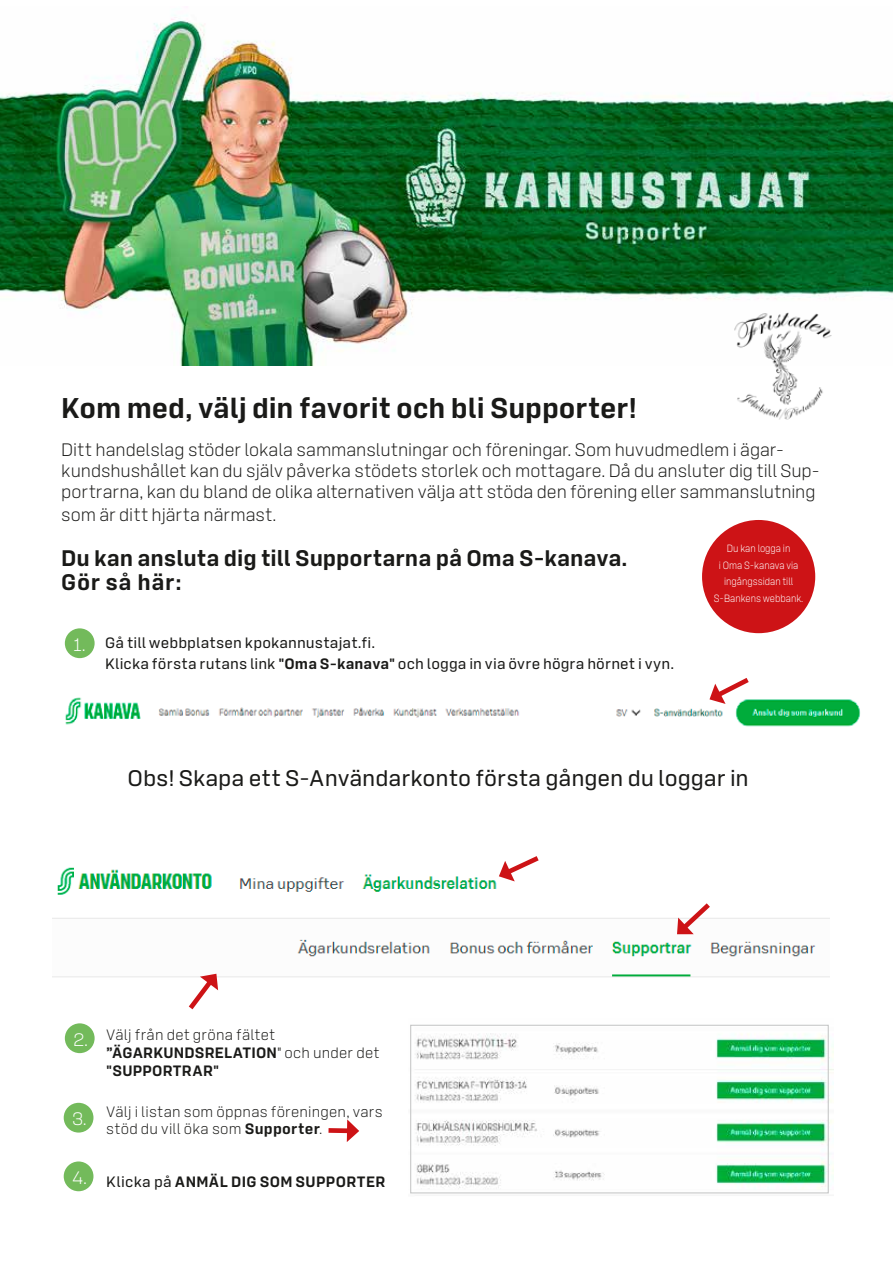
<style>
.page{position:relative;width:893px;height:1263px;background:#fff}
.page>*{position:absolute;margin:0;border:0;box-sizing:border-box;transform-origin:0 0}
.t1{font:700 28.5px "S Bonus Text";letter-spacing:-.005em;color:#1a1a18}
.t2{font:700 22.5px/24px "S Bonus Text";color:#1a1a18}
.t3{font:500 22.5px "S Bonus Text";letter-spacing:-.005em;color:#1a1a18}
.t4{font:300 18px/21.5px "S Bonus Text";letter-spacing:-.005em;color:#1a1a18}
.t5{font:300 18px "S Bonus Text";color:#fff}
.t6{font:300 15px/18px "S Bonus Text";letter-spacing:.015em;color:#1a1a18}
.t7{font:500 15px/21px "S Bonus Text";letter-spacing:.01em;color:#1a1a18}
.t8{font:700 15px "S Bonus Text";letter-spacing:.02em;color:#1a1a18}
.t9{font:300 10.5px/16.8px "S Bonus Text";color:#fff;text-align:center;scale:.9 1}
.s1{font-weight:700}
.s2{font-weight:500}
</style>
<div class="page">
<img style="left:0;top:15px;width:893px;height:351px">
<img style="left:52px;top:867px;width:777px;height:110px">
<img style="left:65px;top:697px;width:796px;height:30px">
<div style="left:65px;top:628px;width:30px;height:30px;background:#73ba5b;border-radius:50%"></div>
<div style="left:65px;top:1023px;width:30px;height:30px;background:#73ba5b;border-radius:50%"></div>
<div style="left:64px;top:1103px;width:29px;height:29px;background:#73ba5b;border-radius:50%"></div>
<div style="left:64px;top:1161px;width:29px;height:30px;background:#73ba5b;border-radius:50%"></div>
<div style="left:702px;top:520px;width:113px;height:113px;background:#cd1316;border-radius:50%"></div>
<svg style="left:709px;top:678px;width:45px;height:26px"></svg>
<img style="left:410px;top:1024px;width:424px;height:170px">
<svg style="left:499px;top:856px;width:45px;height:25px"></svg>
<svg style="left:676px;top:898px;width:39px;height:37px"></svg>
<svg style="left:184px;top:973px;width:34px;height:37px"></svg>
<div style="left:410px;top:1025px;width:419px;height:168px;border:1px solid #c5c6c6"></div>
<div style="left:329px;top:1128px;width:22px;height:5px;background:#cd1316"></div>
<svg style="left:347px;top:1119px;width:12px;height:23px"></svg>
<img style="left:732px;top:311px;width:102px;height:109px">
<h1 class="t1" style="left:61px;top:391px;width:577px">Kom med, välj din favorit och bli Supporter!</h1>
<p class="t4" style="left:61px;top:439px;width:760px">Ditt handelslag stöder lokala sammanslutningar och föreningar. Som huvudmedlem i ägar&shy;kundshushållet kan du själv påverka stödets storlek och mottagare. Då du ansluter dig till Sup&shy;portrarna, kan du bland de olika alternativen välja att stöda den förening eller sammanslutning som är ditt hjärta närmast.</p>
<p class="t2" style="left:61px;top:546px;width:568px">Du kan ansluta dig till Supportarna på Oma S-kanava.<br>Gör så här:</p>
<p class="t9" style="left:714px;top:540px;width:101px">Du kan logga in<br>i Oma S-kanava via ingångssidan till<br>S-Bankens webbank.</p>
<p class="t5" style="left:74px;top:634px;width:14px">1.</p>
<p class="t7" style="left:105px;top:632px;width:571px">Gå till webbplatsen kpokannustajat.fi.<br>Klicka första rutans link <span class="s1">"Oma S-kanava"</span> och logga in via övre högra hörnet i vyn.</p>
<p class="t3" style="left:128px;top:765px;width:623px">Obs! Skapa ett S-Användarkonto första gången du loggar in</p>
<p class="t5" style="left:73px;top:1029px;width:16px">2.</p>
<p class="t5" style="left:72px;top:1108px;width:16px">3.</p>
<p class="t5" style="left:72px;top:1167px;width:16px">4.</p>
<p class="t6" style="left:106px;top:1026px;width:275px">Välj från det gröna fältet <span class="s1">”ÄGARKUNDSRELATION</span>" och under det <span class="s1">"SUPPORTRAR"</span></p>
<p class="t6" style="left:106px;top:1104px;width:278px;line-height:16.5px">Välj i listan som öppnas föreningen, vars stöd du vill öka som <span class="s1">Supporter</span>.</p>
<p class="t8" style="left:106px;top:1173px;width:281px"><span class="s2">Klicka på</span> ANMÄL DIG SOM SUPPORTER</p>
</div>
